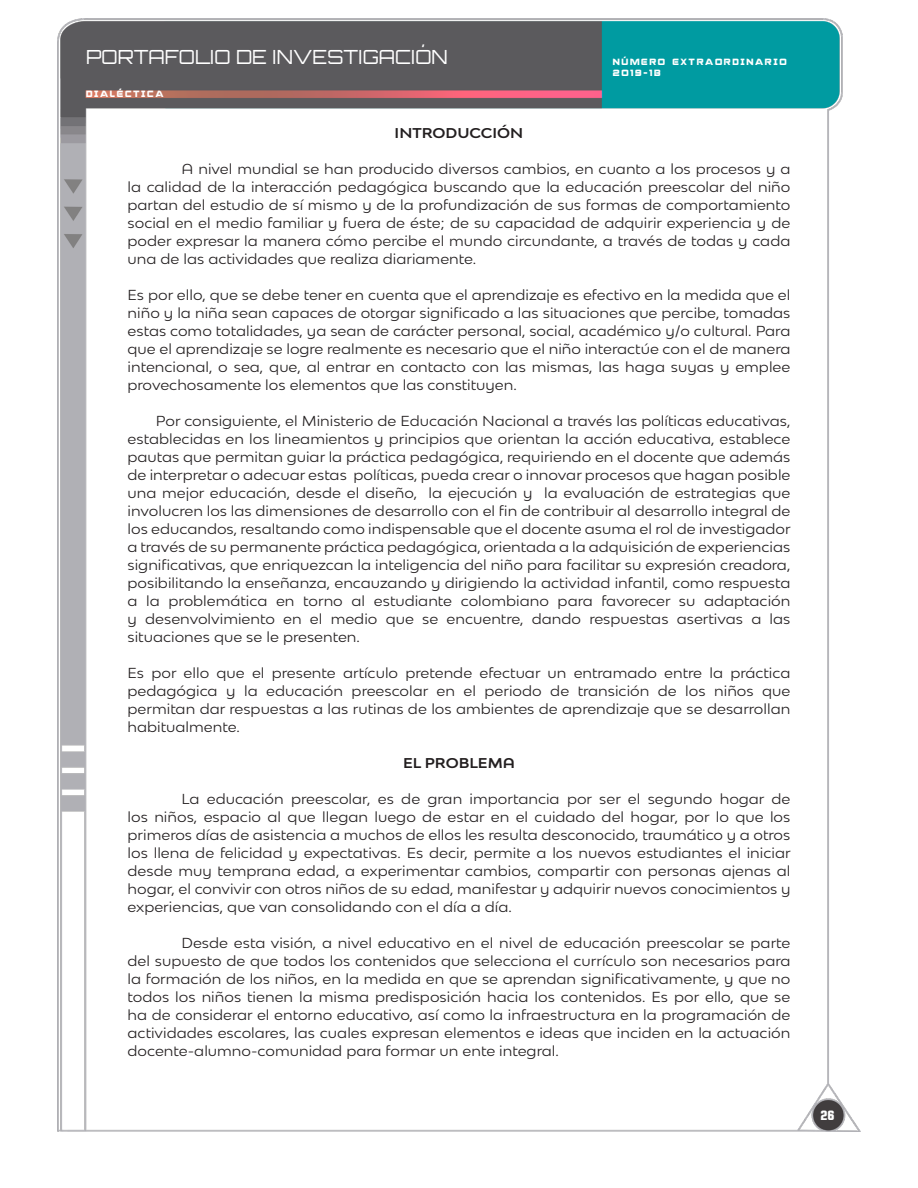
<style>
.page{position:relative;width:918px;height:1188px;background:#fff}
.page>*{position:absolute;margin:0;border:0;box-sizing:border-box;transform-origin:0 0}
.t1{font:19.5px "Orbitron";color:#fff}
.t2{font:700 16.5px "Motion Control";color:#fff}
.t3{font:expanded 13.5px/18px "Bw Modelica SS01";color:#231f20;text-align:justify}
.t4{font:700 expanded 13.5px "Bw Modelica SS01";color:#231f20}
.t5{font:9px/10.8px "Praetorian";letter-spacing:.18em;color:#fff}
</style>
<div class="page">
<img style="left:58px;top:18px;width:802px;height:1114px">
<h1 class="t1" style="left:86px;top:44px;width:363px">PORTAFOLIO DE INVESTIGACIÓN</h1>
<p class="t5" style="left:86px;top:88px;width:79px">DIALÉCTICA</p>
<p class="t5" style="left:613px;top:56px;width:175px">NÚMERO EXTRAORDINARIO<br>2019-1B</p>
<p class="t4" style="left:395px;top:124px;width:130px">INTRODUCCIÓN</p>
<p class="t3" style="left:128px;top:160px;width:664px;text-indent:54px">A nivel mundial se han producido diversos cambios, en cuanto a los procesos y a la calidad de la interacción pedagógica buscando que la educación preescolar del niño partan del estudio de sí mismo y de la profundización de sus formas de comportamiento social en el medio familiar y fuera de éste; de su capacidad de adquirir experiencia y de poder expresar la manera cómo percibe el mundo circundante, a través de todas y cada una de las actividades que realiza diariamente.</p>
<p class="t3" style="left:128px;top:286px;width:664px">Es por ello, que se debe tener en cuenta que el aprendizaje es efectivo en la medida que el niño y la niña sean capaces de otorgar significado a las situaciones que percibe, tomadas estas como totalidades, ya sean de carácter personal, social, académico y/o cultural. Para que el aprendizaje se logre realmente es necesario que el niño interactúe con el de manera intencional, o sea, que, al entrar en contacto con las mismas, las haga suyas y emplee provechosamente los elementos que las constituyen.</p>
<p class="t3" style="left:128px;top:412px;width:665px;text-indent:28px">Por consiguiente, el Ministerio de Educación Nacional a través las políticas educativas, establecidas en los lineamientos y principios que orientan la acción educativa, establece pautas que permitan guiar la práctica pedagógica, requiriendo en el docente que además de interpretar o adecuar estas políticas, pueda crear o innovar procesos que hagan posible una mejor educación, desde el diseño, la ejecución y la evaluación de estrategias que involucren los las dimensiones de desarrollo con el fin de contribuir al desarrollo integral de los educandos, resaltando como indispensable que el docente asuma el rol de investigador a través de su permanente práctica pedagógica, orientada a la adquisición de experiencias significativas, que enriquezcan la inteligencia del niño para facilitar su expresión creadora, posibilitando la enseñanza, encauzando y dirigiendo la actividad infantil, como respuesta a la problemática en torno al estudiante colombiano para favorecer su adaptación y desenvolvimiento en el medio que se encuentre, dando respuestas asertivas a las situaciones que se le presenten.</p>
<p class="t3" style="left:128px;top:664px;width:664px">Es por ello que el presente artículo pretende efectuar un entramado entre la práctica pedagógica y la educación preescolar en el periodo de transición de los niños que permitan dar respuestas a las rutinas de los ambientes de aprendizaje que se desarrollan habitualmente.</p>
<p class="t4" style="left:403px;top:754px;width:113px">EL PROBLEMA</p>
<p class="t3" style="left:128px;top:790px;width:665px;text-indent:54px">La educación preescolar, es de gran importancia por ser el segundo hogar de los niños, espacio al que llegan luego de estar en el cuidado del hogar, por lo que los primeros días de asistencia a muchos de ellos les resulta desconocido, traumático y a otros los llena de felicidad y expectativas. Es decir, permite a los nuevos estudiantes el iniciar desde muy temprana edad, a experimentar cambios, compartir con personas ajenas al hogar, el convivir con otros niños de su edad, manifestar y adquirir nuevos conocimientos y experiencias, que van consolidando con el día a día.</p>
<p class="t3" style="left:128px;top:934px;width:664px;text-indent:54px">Desde esta visión, a nivel educativo en el nivel de educación preescolar se parte del supuesto de que todos los contenidos que selecciona el currículo son necesarios para la formación de los niños, en la medida en que se aprendan significativamente, y que no todos los niños tienen la misma predisposición hacia los contenidos. Es por ello, que se ha de considerar el entorno educativo, así como la infraestructura en la programación de actividades escolares, las cuales expresan elementos e ideas que inciden en la actuación docente-alumno-comunidad para formar un ente integral.</p>
<p class="t2" style="left:821px;top:1108px;width:16px">26</p>
</div>
